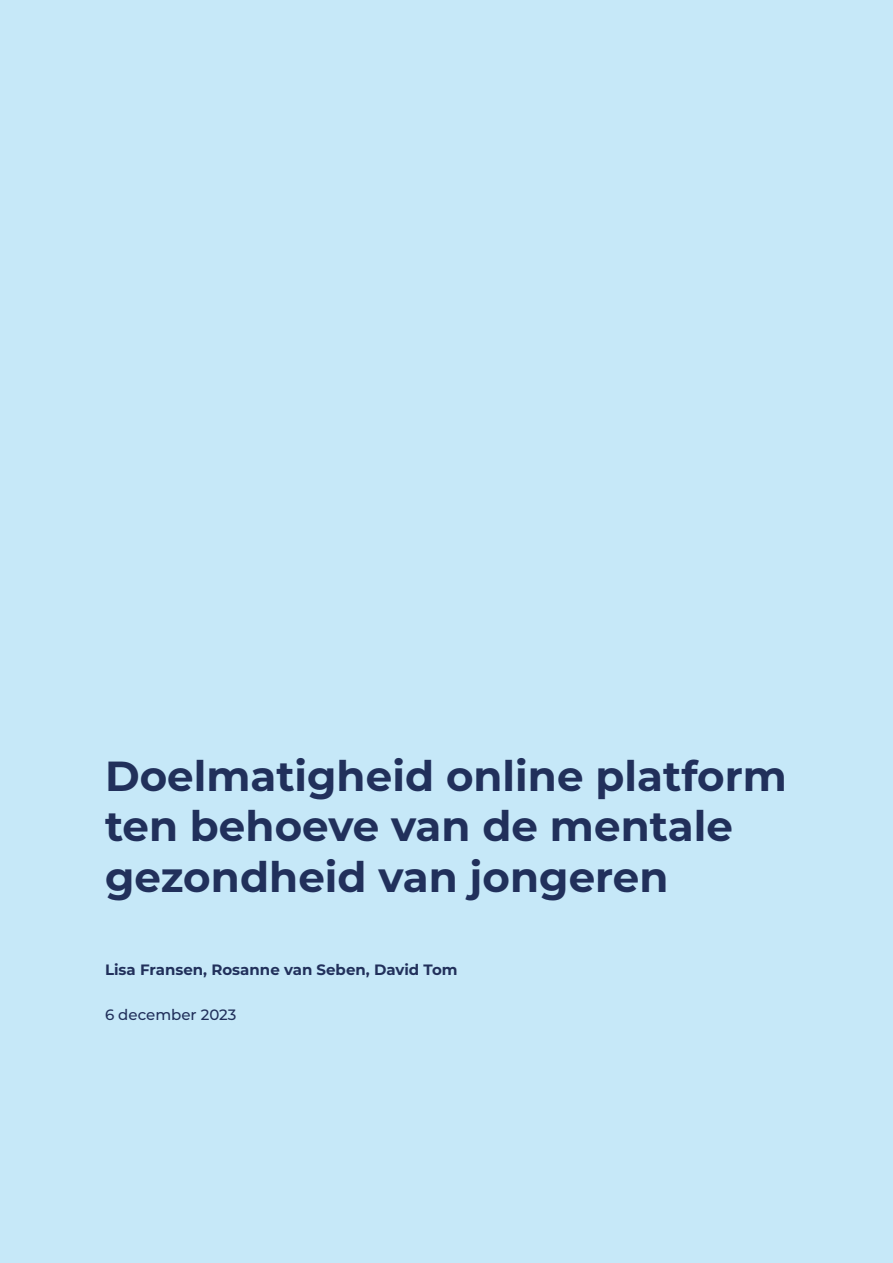
<style>
.page{position:relative;width:893px;height:1263px;background:#c6e8f8}
.page>*{position:absolute;margin:0;border:0;box-sizing:border-box;transform-origin:0 0}
.t1{font:700 42px/50.4px "Montserrat";color:#21305b}
.t2{font:700 15px "Montserrat";color:#21305b}
.t3{font:500 15px "Montserrat";color:#21305b}
</style>
<div class="page">
<p class="t1" style="left:105px;top:748px;width:683px">Doelmatigheid online platform ten behoeve van de mentale gezondheid van jongeren</p>
<p class="t2" style="left:105px;top:959px;width:354px">Lisa Fransen, Rosanne van Seben, David Tom</p>
<p class="t3" style="left:105px;top:1004px;width:133px">6 december 2023</p>
</div>
